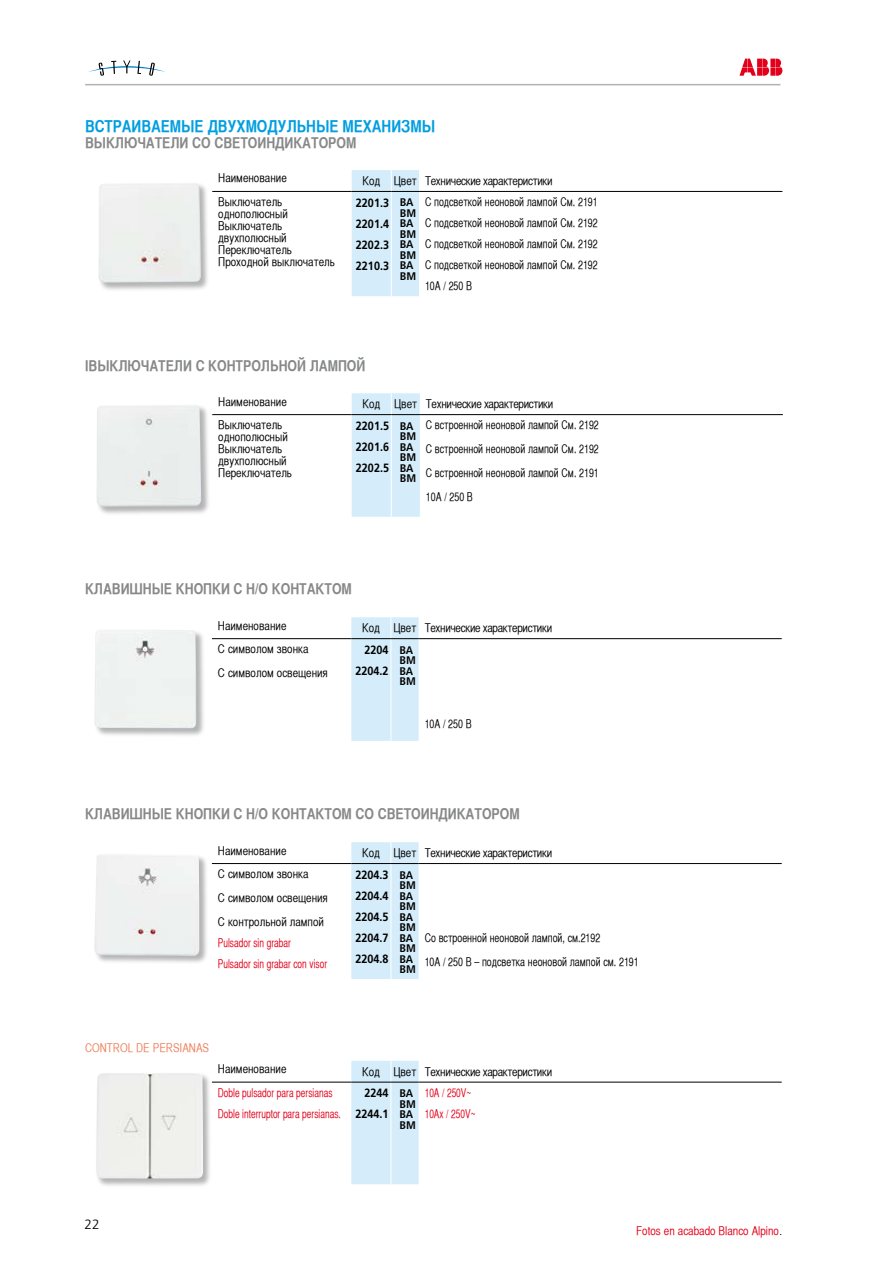
<style>
.page{position:relative;width:893px;height:1263px;background:#fff}
.page>*{position:absolute;margin:0;border:0;box-sizing:border-box;transform-origin:0 0}
.t1{font:16.5px "Helvetica CY Bold";color:#009ee0}
.t2{font:15px "Helvetica CY Bold";color:#878889}
.t3{font:300 13.5px "Frutiger";color:#000}
.t4{font:12px/21px "Helvetica CY Plain";color:#000;text-align:justify;scale:.9 1}
.t5{font:12px/12px "Helvetica CY Plain";color:#000}
.t6{font:12px "Helvetica CY Plain";letter-spacing:-.025em;color:#000}
.t7{font:12px/21px "Helvetica CY Plain";color:#e2001a;scale:.85 1}
.t8{font:700 12px/21px "Frutiger";color:#000;text-align:justify;scale:.9 1}
.t9{font:12px "Helvetica CY Plain";color:#e2001a}
.t10{font:12px "Helvetica CY Plain";color:#ee8260}
.t11{font:700 condensed 11.1px/10.5px "Frutiger";letter-spacing:-.015em;color:#000;scale:1.09 1}
.s1{font-family:"Frutiger";font-weight:300;color:#000}
</style>
<div class="page">
<hr style="left:85px;top:84px;width:695px;height:1px;background:#b1b2b4">
<svg style="left:739px;top:59px;width:43px;height:17px"></svg>
<div style="left:95px;top:403px;width:116px;height:113px;background:#000;opacity:.3"></div>
<img style="left:96px;top:404px;width:105px;height:103px">
<div style="left:97px;top:182px;width:114px;height:110px;background:#000;opacity:.3"></div>
<div style="left:98px;top:183px;width:103px;height:100px;background:#edf0ef"></div>
<div style="left:352px;top:170px;width:67px;height:126px;background:#d5edfa"></div>
<hr style="left:419px;top:191px;width:363px;height:1px;background:#000">
<hr style="left:212px;top:191px;width:140px;height:1px;background:#000">
<div style="left:352px;top:393px;width:68px;height:124px;background:#d5edfa"></div>
<hr style="left:420px;top:414px;width:363px;height:1px;background:#000">
<hr style="left:212px;top:414px;width:140px;height:1px;background:#000">
<svg style="left:88px;top:60px;width:77px;height:16px"></svg>
<div style="left:93px;top:628px;width:113px;height:110px;background:#000;opacity:.3"></div>
<div style="left:94px;top:629px;width:102px;height:99px;background:#eff3f2"></div>
<div style="left:93px;top:853px;width:116px;height:113px;background:#000;opacity:.3"></div>
<img style="left:94px;top:854px;width:105px;height:102px">
<svg style="left:351px;top:842px;width:68px;height:137px;background:#d4ebf8"></svg>
<hr style="left:419px;top:863px;width:363px;height:1px;background:#000">
<hr style="left:212px;top:863px;width:139px;height:1px;background:#000">
<svg style="left:351px;top:617px;width:68px;height:124px;background:#d4ebf8"></svg>
<hr style="left:419px;top:638px;width:363px;height:1px;background:#000">
<hr style="left:212px;top:638px;width:139px;height:1px;background:#000">
<div style="left:95px;top:1072px;width:118px;height:116px;background:#000;opacity:.3"></div>
<img style="left:96px;top:1073px;width:107px;height:106px">
<svg style="left:351px;top:1061px;width:68px;height:123px;background:#d4ebf8"></svg>
<hr style="left:419px;top:1082px;width:363px;height:1px;background:#000">
<hr style="left:212px;top:1082px;width:139px;height:1px;background:#000">
<h1 class="t1" style="left:85px;top:116px;width:352px">ВСТРАИВАЕМЫЕ ДВУХМОДУЛЬНЫЕ МЕХАНИЗМЫ</h1>
<p class="t2" style="left:85px;top:134px;width:273px">ВЫКЛЮЧАТЕЛИ СО СВЕТОИНДИКАТОРОМ</p>
<p class="t5" style="left:218px;top:172px;width:70px">Наименование</p>
<p class="t6" style="left:363px;top:174px;width:192px">Код Цвет Технические характеристики</p>
<p class="t5" style="left:218px;top:196px;width:118px">Выключатель однополюсный<br>Выключатель двухполюсный<br>Переключатель<br>Проходной выключатель</p>
<p class="t8" style="left:356px;top:192px;width:38px">2201.3<br>2201.4<br>2202.3<br>2210.3</p>
<p class="t11" style="left:400px;top:197px;width:17px">BA<br>BM<br>BA<br>BM<br>BA<br>BM<br>BA<br>BM</p>
<p class="t4" style="left:425px;top:191px;width:193px">С подсветкой неоновой лампой См. 2191<br>С подсветкой неоновой лампой См. 2192<br>С подсветкой неоновой лампой См. 2192<br>С подсветкой неоновой лампой См. 2192<br>10А / 250 В</p>
<p class="t2" style="left:85px;top:356px;width:282px">IВЫКЛЮЧАТЕЛИ С КОНТРОЛЬНОЙ ЛАМПОЙ</p>
<p class="t5" style="left:218px;top:395px;width:70px">Наименование</p>
<p class="t6" style="left:363px;top:397px;width:192px">Код Цвет Технические характеристики</p>
<p class="t5" style="left:218px;top:419px;width:75px">Выключатель однополюсный<br>Выключатель двухполюсный<br>Переключатель</p>
<p class="t8" style="left:356px;top:415px;width:38px">2201.5<br>2201.6<br>2202.5</p>
<p class="t11" style="left:400px;top:420px;width:17px">BA<br>BM<br>BA<br>BM<br>BA<br>BM</p>
<p class="t4" style="left:426px;top:413px;width:194px;line-height:24px">С встроенной неоновой лампой См. 2192<br>С встроенной неоновой лампой См. 2192<br>С встроенной неоновой лампой См. 2191<br>10А / 250 В</p>
<p class="t2" style="left:85px;top:580px;width:268px">КЛАВИШНЫЕ КНОПКИ С Н/О КОНТАКТОМ</p>
<p class="t5" style="left:218px;top:619px;width:70px">Наименование</p>
<p class="t6" style="left:362px;top:621px;width:192px">Код Цвет Технические характеристики</p>
<p class="t5" style="left:218px;top:637px;width:112px;line-height:24px">С символом звонка<br>С символом освещения</p>
<p class="t8" style="left:356px;top:639px;width:38px;text-align:right">2204<br>2204.2</p>
<p class="t11" style="left:400px;top:645px;width:17px">BA<br>BM<br>BA<br>BM</p>
<p class="t4" style="left:425px;top:713px;width:54px">10А / 250 В</p>
<p class="t2" style="left:85px;top:804px;width:436px">КЛАВИШНЫЕ КНОПКИ С Н/О КОНТАКТОМ СО СВЕТОИНДИКАТОРОМ</p>
<p class="t5" style="left:218px;top:844px;width:70px">Наименование</p>
<p class="t6" style="left:362px;top:846px;width:192px">Код Цвет Технические характеристики</p>
<p class="t5" style="left:218px;top:862px;width:112px;line-height:24px">С символом звонка<br>С символом освещения<br>С контрольной лампой</p>
<p class="t7" style="left:218px;top:932px;width:130px">Pulsador sin grabar<br>Pulsador sin grabar con visor</p>
<p class="t8" style="left:356px;top:864px;width:38px">2204.3<br>2204.4<br>2204.5<br>2204.7<br>2204.8</p>
<p class="t11" style="left:400px;top:869px;width:17px">BA<br>BM<br>BA<br>BM<br>BA<br>BM<br>BA<br>BM<br>BA<br>BM</p>
<p class="t4" style="left:425px;top:926px;width:239px;line-height:24px">Со встроенной неоновой лампой, см.2192<br>10А / 250 В – подсветка неоновой лампой см. 2191</p>
<p class="t10" style="left:85px;top:1040px;width:126px">CONTROL DE PERSIANAS</p>
<p class="t5" style="left:218px;top:1063px;width:70px">Наименование</p>
<p class="t6" style="left:362px;top:1064px;width:192px">Код Цвет Технические характеристики</p>
<p class="t7" style="left:218px;top:1082px;width:146px">Doble pulsador para persianas<br>Doble interruptor para persianas.</p>
<p class="t8" style="left:356px;top:1083px;width:38px;text-align:right">2244<br>2244.1</p>
<p class="t11" style="left:400px;top:1088px;width:17px">BA<br>BM<br>BA<br>BM</p>
<p class="t7" style="left:425px;top:1082px;width:61px">10A / 250V~<br>10Ax / 250V~</p>
<p class="t3" style="left:85px;top:1217px;width:17px">22</p>
<p class="t9" style="left:636px;top:1224px;width:148px">Fotos en acabado Blanco Alpino<span class="s1">.</span></p>
</div>
